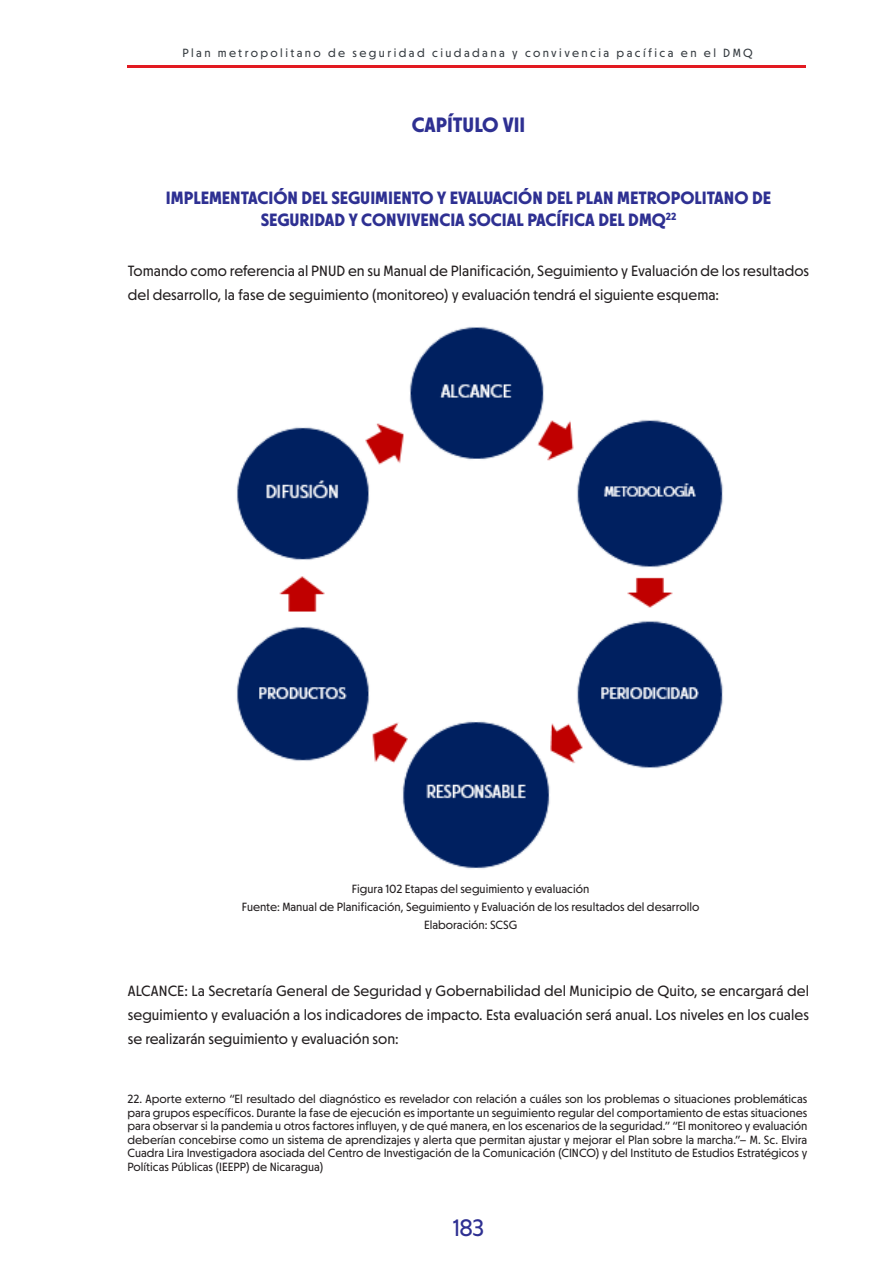
<style>
.page{position:relative;width:893px;height:1263px;background:#fff}
.page>*{position:absolute;margin:0;border:0;box-sizing:border-box;transform-origin:0 0}
.t1{font:24px "Otterco";color:#2e3092}
.Títulos{font:700 21px "Otterco";color:#2e3092}
.Títulos-2{font:700 18px/21.6px "Otterco";color:#2e3092;text-align:center}
.Base{font:15px/24px "Otterco";color:#231f20}
.Pie_de_foto{font:12px/13.5px "Otterco";color:#231f20;text-align:justify}
.t2{font:12px "Otterco";letter-spacing:.2em;color:#353b40}
</style>
<div class="page">
<hr style="left:128px;top:65px;width:678px;height:2px;background:#e21a21">
<img style="left:236px;top:326px;width:487px;height:543px">
<p class="t2" style="left:182px;top:46px;width:572px">Plan metropolitano de seguridad ciudadana y convivencia pacífica en el DMQ</p>
<p class="Títulos" style="left:412px;top:112px;width:115px">CAPÍTULO VII</p>
<p class="Títulos-2" style="left:166px;top:187px;width:607px">IMPLEMENTACIÓN DEL SEGUIMIENTO Y EVALUACIÓN DEL PLAN METROPOLITANO DE<br>SEGURIDAD Y CONVIVENCIA SOCIAL PACÍFICA DEL DMQ<sup>22</sup></p>
<p class="Base" style="left:128px;top:259px;width:683px">Tomando como referencia al PNUD en su Manual de Planificación, Seguimiento y Evaluación de los resultados del desarrollo, la fase de seguimiento (monitoreo) y evaluación tendrá el siguiente esquema:</p>
<p class="Pie_de_foto" style="left:352px;top:882px;width:239px">Figura 102 Etapas del seguimiento y evaluación</p>
<p class="Pie_de_foto" style="left:242px;top:900px;width:459px">Fuente: Manual de Planificación, Seguimiento y Evaluación de los resultados del desarrollo</p>
<p class="Pie_de_foto" style="left:424px;top:918px;width:95px">Elaboración: SCSG</p>
<p class="Base" style="left:128px;top:979px;width:683px;text-align:justify">ALCANCE: La Secretaría General de Seguridad y Gobernabilidad del Municipio de Quito, se encargará del seguimiento y evaluación a los indicadores de impacto. Esta evaluación será anual. Los niveles en los cuales se realizarán seguimiento y evaluación son:</p>
<p class="Pie_de_foto" style="left:127px;top:1092px;width:681px">22. Aporte externo “El resultado del diagnóstico es revelador con relación a cuáles son los problemas o situaciones problemáticas para grupos específicos. Durante la fase de ejecución es importante un seguimiento regular del comportamiento de estas situaciones para observar si la pandemia u otros factores influyen, y de qué manera, en los escenarios de la seguridad.” “El monitoreo y evaluación deberían concebirse como un sistema de aprendizajes y alerta que permitan ajustar y mejorar el Plan sobre la marcha.”– M. Sc. Elvira Cuadra Lira Investigadora asociada del Centro de Investigación de la Comunicación (CINCO) y del Instituto de Estudios Estratégicos y Políticas Públicas (IEEPP) de Nicaragua)</p>
<h1 class="t1" style="left:452px;top:1214px;width:33px">183</h1>
</div>
